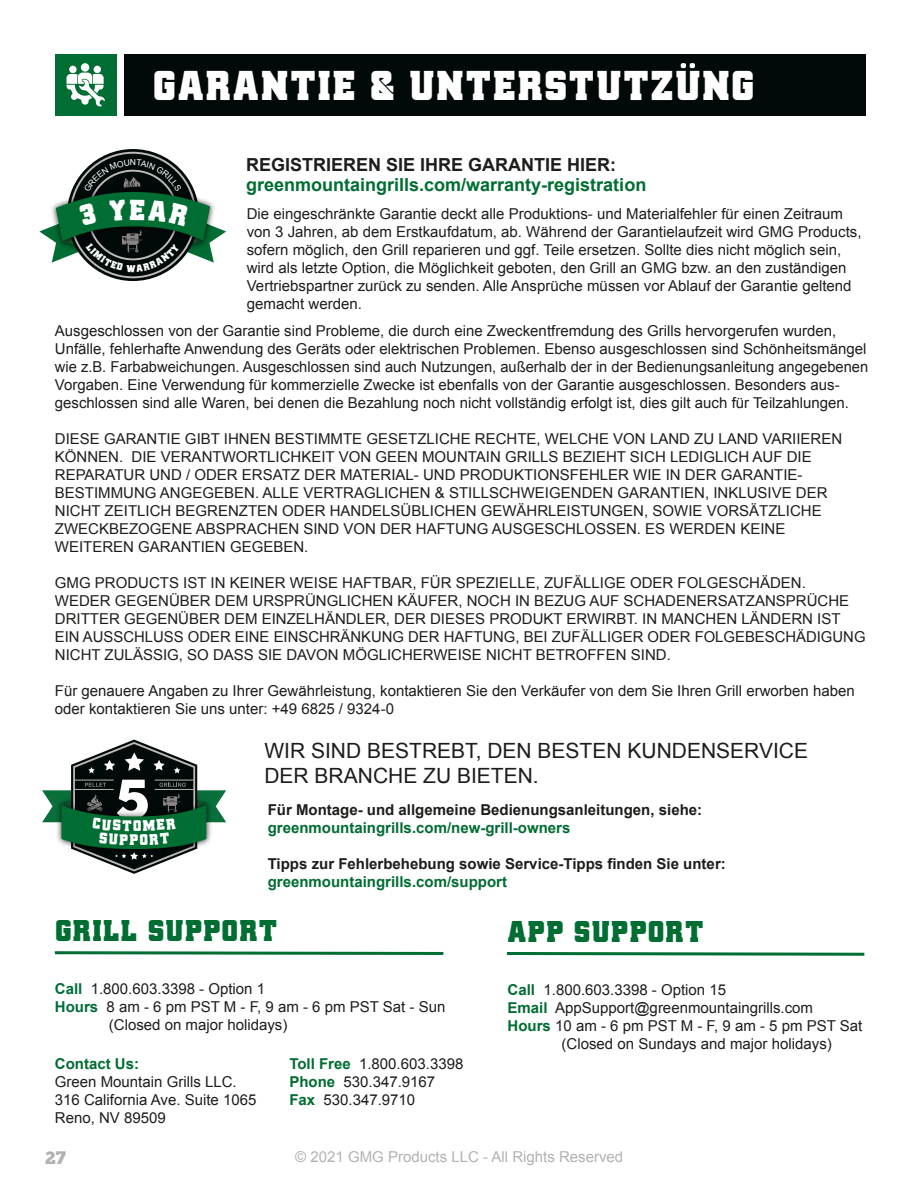
<style>
.page{position:relative;width:918px;height:1188px;background:#fff}
.page>*{position:absolute;margin:0;border:0;box-sizing:border-box;transform-origin:0 0}
.t1{font:41.55px "GMGPRIME Regular";color:#fff}
.t2{font:30px "GMGPRIME Regular";color:#006d32}
.t3{font:21px/25.2px "Arial";color:#1d1d1b}
.t4{font:700 18px "Arial";color:#006d32}
.t5{font:700 18px "Arial";color:#1d1d1b}
.t6{font:18px "Chunk Five Ex";color:#b3b2b2}
.t7{font:15.3px "GMGPRIME Regular";color:#fff}
.t8{font:15px/18px "Arial";color:#1d1d1b}
.t9{font:700 15px "Arial";color:#1d1d1b}
.t10{font:700 15px "Arial";color:#006d32}
.t11{font:15px "Arial";color:#b3b2b2}
.s1{font-weight:700;color:#016d3b}
.s2{font-weight:700;color:#006d32}
</style>
<div class="page">
<svg style="left:506px;top:952px;width:359px;height:4px"></svg>
<svg style="left:54px;top:951px;width:390px;height:4px;background:#409165"></svg>
<div style="left:55px;top:54px;width:62px;height:62px;background:#006d32"></div>
<div style="left:125px;top:54px;width:741px;height:62px;background:#020a09"></div>
<div style="left:81px;top:63px;width:8px;height:9px;background:#fff;border-radius:50%"></div>
<div style="left:94px;top:66px;width:7px;height:7px;background:#fff;border-radius:50%"></div>
<div style="left:69px;top:66px;width:8px;height:7px;background:#fff;border-radius:50%"></div>
<svg style="left:66px;top:73px;width:39px;height:33px"></svg>
<svg style="left:680px;top:63px;width:15px;height:5px"></svg>
<svg style="left:39px;top:152px;width:187px;height:126px"></svg>
<svg style="left:42px;top:740px;width:184px;height:134px"></svg>
<h1 class="t1" style="left:152px;top:61px;width:604px">GARANTIE &amp; UNTERSTUTZUNG</h1>
<p class="t5" style="left:246px;top:153px;width:372px">REGISTRIEREN SIE IHRE GARANTIE HIER:</p>
<p class="t4" style="left:246px;top:173px;width:402px">greenmountaingrills.com/warranty-registration</p>
<p class="t8" style="left:247px;top:205px;width:616px">Die eingeschränkte Garantie deckt alle Produktions- und Materialfehler für einen Zeitraum von 3 Jahren, ab dem Erstkaufdatum, ab. Während der Garantielaufzeit wird GMG Products, sofern möglich, den Grill reparieren und ggf. Teile ersetzen. Sollte dies nicht möglich sein, wird als letzte Option, die Möglichkeit geboten, den Grill an GMG bzw. an den zuständigen Vertriebspartner zurück zu senden. Alle Ansprüche müssen vor Ablauf der Garantie geltend gemacht werden.</p>
<p class="t8" style="left:55px;top:322px;width:815px">Ausgeschlossen von der Garantie sind Probleme, die durch eine Zweckentfremdung des Grills hervorgerufen wurden, Unfälle, fehlerhafte Anwendung des Geräts oder elektrischen Problemen. Ebenso ausgeschlossen sind Schönheitsmängel wie z.B. Farbabweichungen. Ausgeschlossen sind auch Nutzungen, außerhalb der in der Bedienungsanleitung angegebenen Vorgaben. Eine Verwendung für kommerzielle Zwecke ist ebenfalls von der Garantie ausgeschlossen. Besonders aus&shy;geschlossen sind alle Waren, bei denen die Bezahlung noch nicht vollständig erfolgt ist, dies gilt auch für Teilzahlungen.</p>
<p class="t8" style="left:55px;top:430px;width:789px">DIESE GARANTIE GIBT IHNEN BESTIMMTE GESETZLICHE RECHTE, WELCHE VON LAND ZU LAND VARIIEREN KÖNNEN. DIE VERANTWORTLICHKEIT VON GEEN MOUNTAIN GRILLS BEZIEHT SICH LEDIGLICH AUF DIE REPARATUR UND / ODER ERSATZ DER MATERIAL- UND PRODUKTIONSFEHLER WIE IN DER GARANTIE-BESTIMMUNG ANGEGEBEN. ALLE VERTRAGLICHEN &amp; STILLSCHWEIGENDEN GARANTIEN, INKLUSIVE DER NICHT ZEITLICH BEGRENZTEN ODER HANDELSÜBLICHEN GEWÄHRLEISTUNGEN, SOWIE VORSÄTZLICHE ZWECKBEZOGENE ABSPRACHEN SIND VON DER HAFTUNG AUSGESCHLOSSEN. ES WERDEN KEINE WEITEREN GARANTIEN GEGEBEN.</p>
<p class="t8" style="left:55px;top:574px;width:812px">GMG PRODUCTS IST IN KEINER WEISE HAFTBAR, FÜR SPEZIELLE, ZUFÄLLIGE ODER FOLGESCHÄDEN.<br>WEDER GEGENÜBER DEM URSPRÜNGLICHEN KÄUFER, NOCH IN BEZUG AUF SCHADENERSATZANSPRÜCHE DRITTER GEGENÜBER DEM EINZELHÄNDLER, DER DIESES PRODUKT ERWIRBT. IN MANCHEN LÄNDERN IST EIN AUSSCHLUSS ODER EINE EINSCHRÄNKUNG DER HAFTUNG, BEI ZUFÄLLIGER ODER FOLGEBESCHÄDIGUNG NICHT ZULÄSSIG, SO DASS SIE DAVON MÖGLICHERWEISE NICHT BETROFFEN SIND.</p>
<p class="t8" style="left:55px;top:682px;width:801px">Für genauere Angaben zu Ihrer Gewährleistung, kontaktieren Sie den Verkäufer von dem Sie Ihren Grill erworben haben oder kontaktieren Sie uns unter: +49 6825 / 9324-0</p>
<p class="t7" style="left:133px;top:817px;width:11px">O</p>
<p class="t7" style="left:129px;top:831px;width:11px">P</p>
<h3 class="t3" style="left:264px;top:738px;width:545px">WIR SIND BESTREBT, DEN BESTEN KUNDENSERVICE<br>DER BRANCHE ZU BIETEN.</h3>
<p class="t9" style="left:268px;top:799px;width:436px">Für Montage- und allgemeine Bedienungsanleitungen, siehe:</p>
<p class="t10" style="left:268px;top:817px;width:304px">greenmountaingrills.com/new-grill-owners</p>
<p class="t9" style="left:268px;top:853px;width:459px">Tipps zur Fehlerbehebung sowie Service-Tipps finden Sie unter:</p>
<p class="t10" style="left:268px;top:871px;width:241px">greenmountaingrills.com/support</p>
<h2 class="t2" style="left:55px;top:914px;width:224px">GRILL SUPPORT</h2>
<h2 class="t2" style="left:507px;top:914px;width:199px">APP SUPPORT</h2>
<p class="t8" style="left:55px;top:980px;width:212px"><span class="s1">Call</span> 1.800.603.3398 - Option 1</p>
<p class="t8" style="left:55px;top:998px;width:392px"><span class="s1">Hours</span> 8 am - 6 pm PST M - F, 9 am - 6 pm PST Sat - Sun</p>
<p class="t8" style="left:109px;top:1016px;width:180px">(Closed on major holidays)</p>
<p class="t10" style="left:55px;top:1054px;width:86px">Contact Us:</p>
<p class="t8" style="left:55px;top:1073px;width:203px">Green Mountain Grills LLC.<br>316 California Ave. Suite 1065<br>Reno, NV 89509</p>
<p class="t8" style="left:289px;top:1055px;width:175px"><span class="s2">Toll Free</span> 1.800.603.3398<br><span class="s2">Phone</span> 530.347.9167<br><span class="s2">Fax</span> 530.347.9710</p>
<p class="t8" style="left:507px;top:981px;width:220px"><span class="s2">Call</span> 1.800.603.3398 - Option 15</p>
<p class="t8" style="left:507px;top:999px;width:307px"><span class="s2">Email</span> AppSupport@greenmountaingrills.com</p>
<p class="t8" style="left:507px;top:1017px;width:356px"><span class="s2">Hours</span> 10 am - 6 pm PST M - F, 9 am - 5 pm PST Sat</p>
<p class="t8" style="left:561px;top:1035px;width:272px">(Closed on Sundays and major holidays)</p>
<p class="t6" style="left:45px;top:1144px;width:22px">27</p>
<p class="t11" style="left:295px;top:1147px;width:329px">© 2021 GMG Products LLC - All Rights Reserved</p>
</div>
